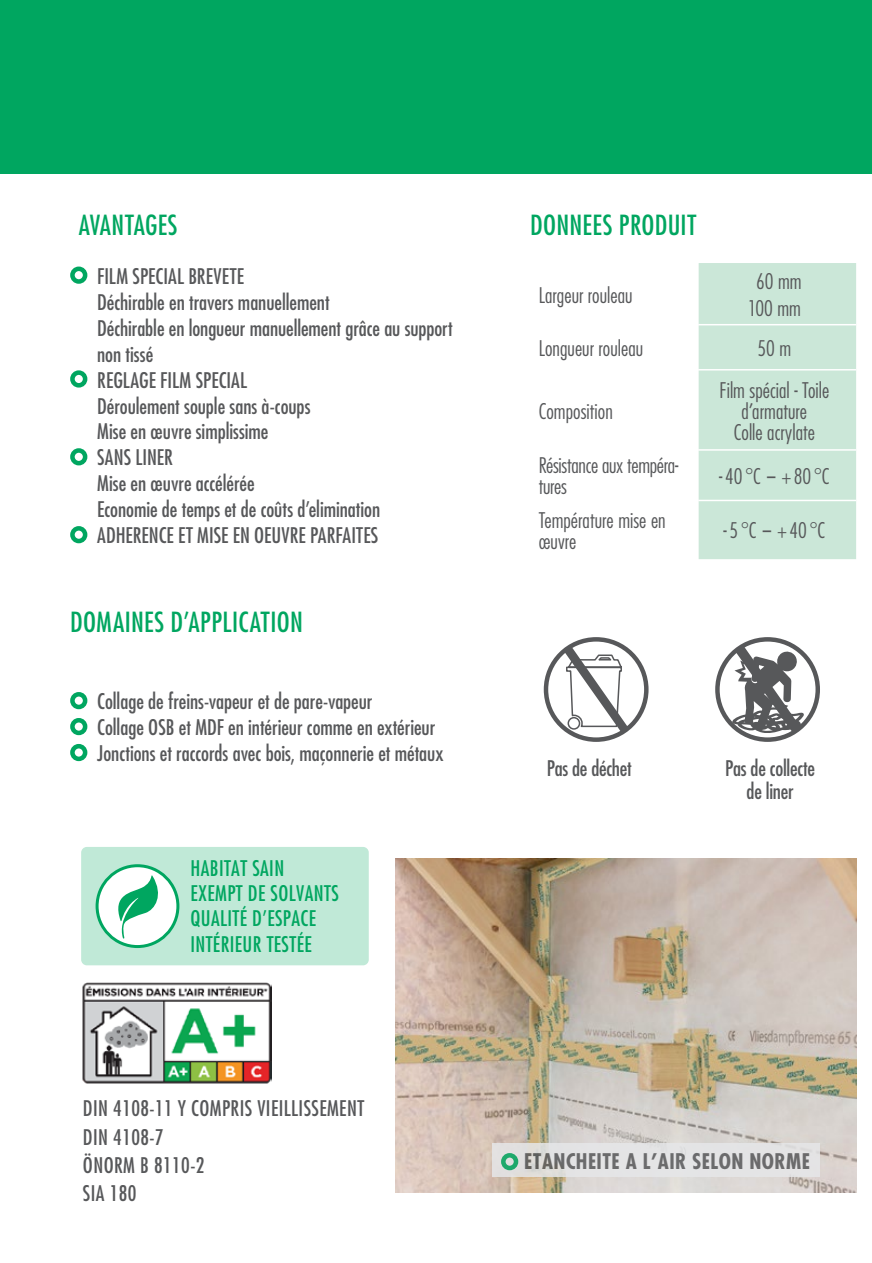
<style>
.page{position:relative;width:872px;height:1263px;background:#fff}
.page>*{position:absolute;margin:0;border:0;box-sizing:border-box;transform-origin:0 0}
.t1{font:500 condensed 27px "Futura LT Pro";letter-spacing:.015em;color:#00a660}
.t2{font:500 condensed 21px/26px "Futura LT Pro";color:#57585a}
.t3{font:300 condensed 21px/21px "Futura LT Pro";color:#57585a;text-align:center}
.t4{font:500 condensed 21px/28.3px "Futura LT Pro";letter-spacing:.02em;color:#57585a}
.t5{font:500 condensed 21px/25.2px "Futura LT Pro";letter-spacing:.02em;color:#00a660}
.t6{font:700 condensed 21px "Futura LT Pro";letter-spacing:.02em;color:#57585a}
</style>
<div class="page">
<div style="left:0;top:0;width:872px;height:173px;background:#00a660"></div>
<img style="left:395px;top:858px;width:461px;height:335px">
<img style="left:82px;top:982px;width:190px;height:102px">
<svg style="left:560px;top:645px;width:71px;height:89px"></svg>
<div style="left:544px;top:637px;width:104px;height:105px;border:4px solid #57585a;border-radius:50%"></div>
<svg style="left:727px;top:639px;width:81px;height:101px"></svg>
<div style="left:715px;top:637px;width:105px;height:105px;border:4px solid #57585a;border-radius:50%"></div>
<div style="left:83px;top:848px;width:284px;height:116px;background:#c0e9d7;border-radius:4px"></div>
<div style="left:81px;top:847px;width:288px;height:118px;border:3px solid #00a660;border-radius:4px"></div>
<svg style="left:97px;top:866px;width:81px;height:80px"></svg>
<div style="left:96px;top:864px;width:83px;height:84px;border:3px solid #00a660;border-radius:50%"></div>
<svg style="left:111px;top:874px;width:53px;height:65px;background:#b3e4cf"></svg>
<div style="left:70px;top:692px;width:17px;height:17px;border:4px solid #00a660;border-radius:50%"></div>
<div style="left:70px;top:718px;width:17px;height:17px;border:4px solid #00a660;border-radius:50%"></div>
<div style="left:70px;top:744px;width:17px;height:17px;border:4px solid #00a660;border-radius:50%"></div>
<div style="left:70px;top:267px;width:17px;height:17px;border:4px solid #00a660;border-radius:50%"></div>
<div style="left:70px;top:370px;width:17px;height:18px;border:4px solid #00a660;border-radius:50%"></div>
<div style="left:70px;top:448px;width:17px;height:17px;border:4px solid #00a660;border-radius:50%"></div>
<div style="left:70px;top:526px;width:17px;height:17px;border:4px solid #00a660;border-radius:50%"></div>
<div style="left:698px;top:263px;width:158px;height:296px;background:#cbe7d8"></div>
<hr style="left:698px;top:324px;width:158px;height:1px;background:#fff">
<hr style="left:698px;top:369px;width:158px;height:1px;background:#fff">
<hr style="left:698px;top:449px;width:158px;height:2px;background:#fff">
<hr style="left:698px;top:500px;width:158px;height:1px;background:#fff">
<div style="left:492px;top:1143px;width:328px;height:34px;background:#e6e7e9"></div>
<div style="left:501px;top:1153px;width:17px;height:17px;border:4px solid #00a660;border-radius:50%"></div>
<p class="t1" style="left:79px;top:206px;width:100px">AVANTAGES</p>
<p class="t2" style="left:97px;top:263px;width:357px">FILM SPECIAL BREVETE<br>Déchirable en travers manuellement<br>Déchirable en longueur manuellement grâce au support non tissé<br>REGLAGE FILM SPECIAL<br>Déroulement souple sans à-coups<br>Mise en œuvre simplissime<br>SANS LINER<br>Mise en œuvre accélérée<br>Economie de temps et de coûts d’elimination<br>ADHERENCE ET MISE EN OEUVRE PARFAITES</p>
<p class="t1" style="left:70px;top:603px;width:234px">DOMAINES D’APPLICATION</p>
<p class="t2" style="left:97px;top:688px;width:348px">Collage de freins-vapeur et de pare-vapeur<br>Collage OSB et MDF en intérieur comme en extérieur<br>Jonctions et raccords avec bois, maçonnerie et métaux</p>
<p class="t5" style="left:190px;top:855px;width:150px">HABITAT SAIN<br>EXEMPT DE SOLVANTS<br>QUALITÉ D’ESPACE<br>INTÉRIEUR TESTÉE</p>
<p class="t4" style="left:83px;top:1094px;width:283px">DIN 4108-11 Y COMPRIS VIEILLISSEMENT<br>DIN 4108-7<br>ÖNORM B 8110-2<br>SIA 180</p>
<p class="t1" style="left:530px;top:206px;width:167px">DONNEES PRODUIT</p>
<p class="t3" style="left:538px;top:284px;width:95px">Largeur rouleau</p>
<p class="t3" style="left:747px;top:268px;width:55px;line-height:27px">60 mm<br>100 mm</p>
<p class="t3" style="left:538px;top:338px;width:106px">Longueur rouleau</p>
<p class="t3" style="left:757px;top:338px;width:35px">50 m</p>
<p class="t3" style="left:538px;top:400px;width:76px">Composition</p>
<p class="t3" style="left:719px;top:379px;width:111px">Film spécial - Toile d’armature<br>Colle acrylate</p>
<p class="t3" style="left:538px;top:455px;width:141px;text-align:left">Résistance aux tempéra&shy;tures</p>
<p class="t3" style="left:719px;top:465px;width:112px">-40°C – +80°C</p>
<p class="t3" style="left:538px;top:510px;width:129px;text-align:left">Température mise en œuvre</p>
<p class="t3" style="left:723px;top:520px;width:103px">-5°C – +40°C</p>
<p class="t2" style="left:547px;top:755px;width:86px">Pas de déchet</p>
<p class="t2" style="left:725px;top:757px;width:91px;line-height:22.5px;text-align:center">Pas de collecte de liner</p>
<p class="t6" style="left:524px;top:1147px;width:287px">ETANCHEITE A L’AIR SELON NORME</p>
</div>
